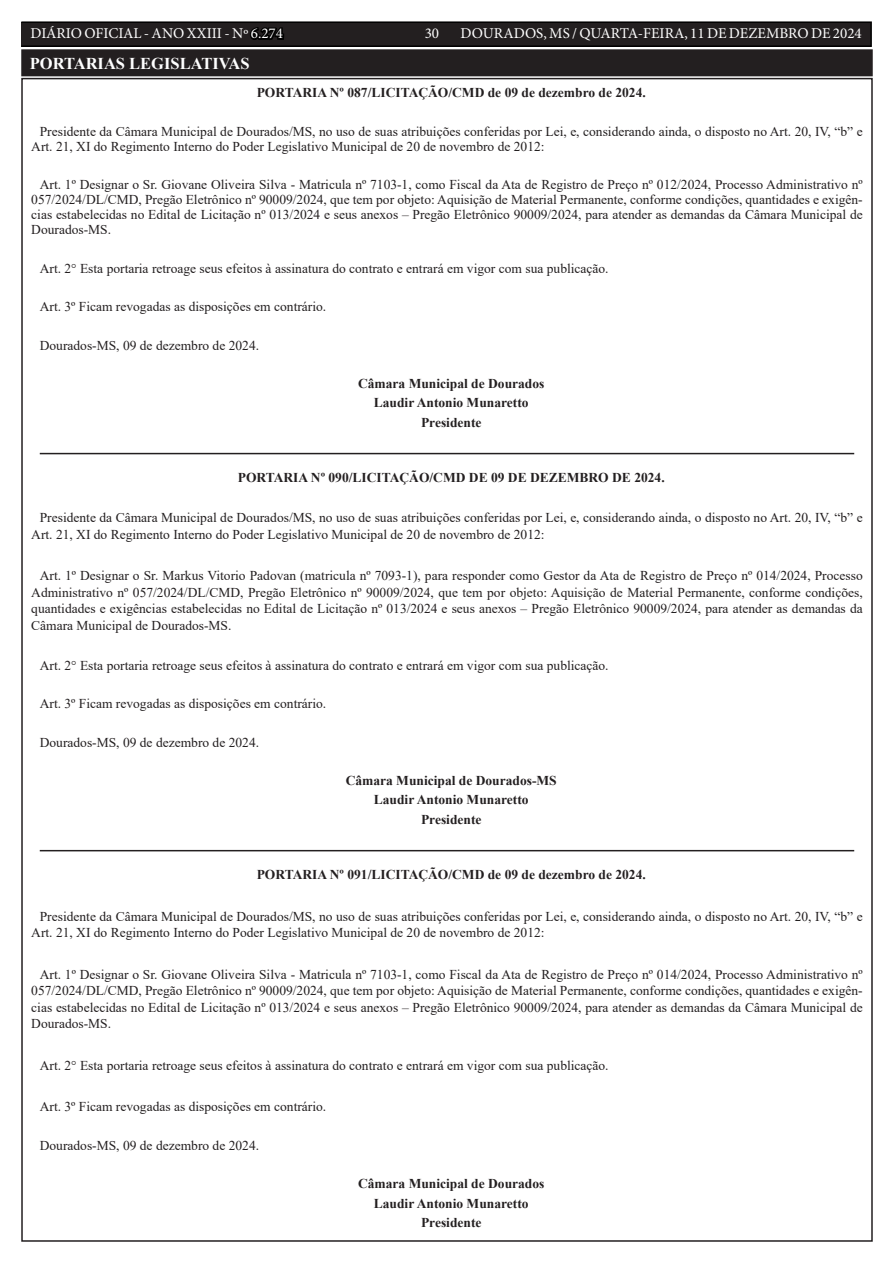
<style>
.page{position:relative;width:893px;height:1263px;background:#fff}
.page>*{position:absolute;margin:0;border:0;box-sizing:border-box;transform-origin:0 0}
.TEXTO{font:700 16.5px "Times New Roman";color:#fff}
.t1{font:15px "Minion Pro";color:#fff}
.TEXTO-2{font:13.5px/16.5px "Times New Roman";color:#231f20}
.TEXTO-3{font:700 13.5px "Times New Roman";color:#231f20}
.s1{color:#000}
</style>
<div class="page">
<div style="left:21px;top:22px;width:850px;height:24px;background:#231f20"></div>
<div style="left:21px;top:21px;width:851px;height:26px;border:2px solid #000"></div>
<hr style="left:40px;top:453px;width:814px;height:1px;background:#231f20">
<hr style="left:40px;top:850px;width:814px;height:1px;background:#231f20">
<div style="left:23px;top:51px;width:848px;height:23px;background:#231f20"></div>
<div style="left:21px;top:49px;width:852px;height:27px;border:4px solid #231f20"></div>
<p class="t1" style="left:31px;top:24px;width:254px">DIÁRIO OFICIAL - ANO XXIII - Nº <span class="s1">6.274</span></p>
<p class="t1" style="left:425px;top:24px;width:16px">30</p>
<p class="t1" style="left:460px;top:24px;width:403px">DOURADOS, MS / QUARTA-FEIRA, 11 DE DEZEMBRO DE 2024</p>
<p class="TEXTO" style="left:30px;top:52px;width:221px">PORTARIAS LEGISLATIVAS</p>
<p class="TEXTO-3" style="left:257px;top:83px;width:391px">PORTARIA Nº 087/LICITAÇÃO/CMD de 09 de dezembro de 2024.</p>
<p class="TEXTO-2" style="left:31px;top:123px;width:833px;line-height:15px;text-indent:9px">Presidente da Câmara Municipal de Dourados/MS, no uso de suas atribuições conferidas por Lei, e, considerando ainda, o disposto no Art. 20, IV, “b” e<br>Art. 21, XI do Regimento Interno do Poder Legislativo Municipal de 20 de novembro de 2012:</p>
<p class="TEXTO-2" style="left:31px;top:177px;width:833px;line-height:15px;text-align:justify;text-indent:9px">Art. 1º Designar o Sr. Giovane Oliveira Silva - Matricula nº 7103-1, como Fiscal da Ata de Registro de Preço nº 012/2024, Processo Administrativo nº 057/2024/DL/CMD, Pregão Eletrônico nº 90009/2024, que tem por objeto: Aquisição de Material Permanente, conforme condições, quantidades e exigên&shy;cias estabelecidas no Edital de Licitação nº 013/2024 e seus anexos – Pregão Eletrônico 90009/2024, para atender as demandas da Câmara Municipal de Dourados-MS.</p>
<p class="TEXTO-2" style="left:40px;top:259px;width:570px">Art. 2° Esta portaria retroage seus efeitos à assinatura do contrato e entrará em vigor com sua publicação.</p>
<p class="TEXTO-2" style="left:40px;top:298px;width:288px">Art. 3º Ficam revogadas as disposições em contrário.</p>
<p class="TEXTO-2" style="left:40px;top:336px;width:221px">Dourados-MS, 09 de dezembro de 2024.</p>
<p class="TEXTO-3" style="left:358px;top:374px;width:188px">Câmara Municipal de Dourados</p>
<p class="TEXTO-3" style="left:374px;top:393px;width:156px">Laudir Antonio Munaretto</p>
<p class="TEXTO-3" style="left:421px;top:412px;width:62px">Presidente</p>
<p class="TEXTO-3" style="left:238px;top:468px;width:428px">PORTARIA Nº 090/LICITAÇÃO/CMD DE 09 DE DEZEMBRO DE 2024.</p>
<p class="TEXTO-2" style="left:31px;top:509px;width:833px;text-indent:9px">Presidente da Câmara Municipal de Dourados/MS, no uso de suas atribuições conferidas por Lei, e, considerando ainda, o disposto no Art. 20, IV, “b” e<br>Art. 21, XI do Regimento Interno do Poder Legislativo Municipal de 20 de novembro de 2012:</p>
<p class="TEXTO-2" style="left:31px;top:567px;width:833px;text-align:justify;text-indent:9px">Art. 1º Designar o Sr. Markus Vitorio Padovan (matricula nº 7093-1), para responder como Gestor da Ata de Registro de Preço nº 014/2024, Processo Administrativo nº 057/2024/DL/CMD, Pregão Eletrônico nº 90009/2024, que tem por objeto: Aquisição de Material Permanente, conforme condições, quantidades e exigências estabelecidas no Edital de Licitação nº 013/2024 e seus anexos – Pregão Eletrônico 90009/2024, para atender as demandas da Câmara Municipal de Dourados-MS.</p>
<p class="TEXTO-2" style="left:40px;top:656px;width:570px">Art. 2° Esta portaria retroage seus efeitos à assinatura do contrato e entrará em vigor com sua publicação.</p>
<p class="TEXTO-2" style="left:40px;top:695px;width:288px">Art. 3º Ficam revogadas as disposições em contrário.</p>
<p class="TEXTO-2" style="left:40px;top:733px;width:221px">Dourados-MS, 09 de dezembro de 2024.</p>
<p class="TEXTO-3" style="left:346px;top:771px;width:213px">Câmara Municipal de Dourados-MS</p>
<p class="TEXTO-3" style="left:374px;top:790px;width:156px">Laudir Antonio Munaretto</p>
<p class="TEXTO-3" style="left:421px;top:809px;width:62px">Presidente</p>
<p class="TEXTO-3" style="left:257px;top:865px;width:391px">PORTARIA Nº 091/LICITAÇÃO/CMD de 09 de dezembro de 2024.</p>
<p class="TEXTO-2" style="left:31px;top:907px;width:833px;text-indent:9px">Presidente da Câmara Municipal de Dourados/MS, no uso de suas atribuições conferidas por Lei, e, considerando ainda, o disposto no Art. 20, IV, “b” e<br>Art. 21, XI do Regimento Interno do Poder Legislativo Municipal de 20 de novembro de 2012:</p>
<p class="TEXTO-2" style="left:31px;top:965px;width:833px;text-align:justify;text-indent:9px">Art. 1º Designar o Sr. Giovane Oliveira Silva - Matricula nº 7103-1, como Fiscal da Ata de Registro de Preço nº 014/2024, Processo Administrativo nº 057/2024/DL/CMD, Pregão Eletrônico nº 90009/2024, que tem por objeto: Aquisição de Material Permanente, conforme condições, quantidades e exigên&shy;cias estabelecidas no Edital de Licitação nº 013/2024 e seus anexos – Pregão Eletrônico 90009/2024, para atender as demandas da Câmara Municipal de Dourados-MS.</p>
<p class="TEXTO-2" style="left:40px;top:1056px;width:570px">Art. 2° Esta portaria retroage seus efeitos à assinatura do contrato e entrará em vigor com sua publicação.</p>
<p class="TEXTO-2" style="left:40px;top:1098px;width:288px">Art. 3º Ficam revogadas as disposições em contrário.</p>
<p class="TEXTO-2" style="left:40px;top:1136px;width:221px">Dourados-MS, 09 de dezembro de 2024.</p>
<p class="TEXTO-3" style="left:358px;top:1174px;width:188px">Câmara Municipal de Dourados</p>
<p class="TEXTO-3" style="left:374px;top:1193px;width:156px">Laudir Antonio Munaretto</p>
<p class="TEXTO-3" style="left:421px;top:1212px;width:62px">Presidente</p>
</div>
